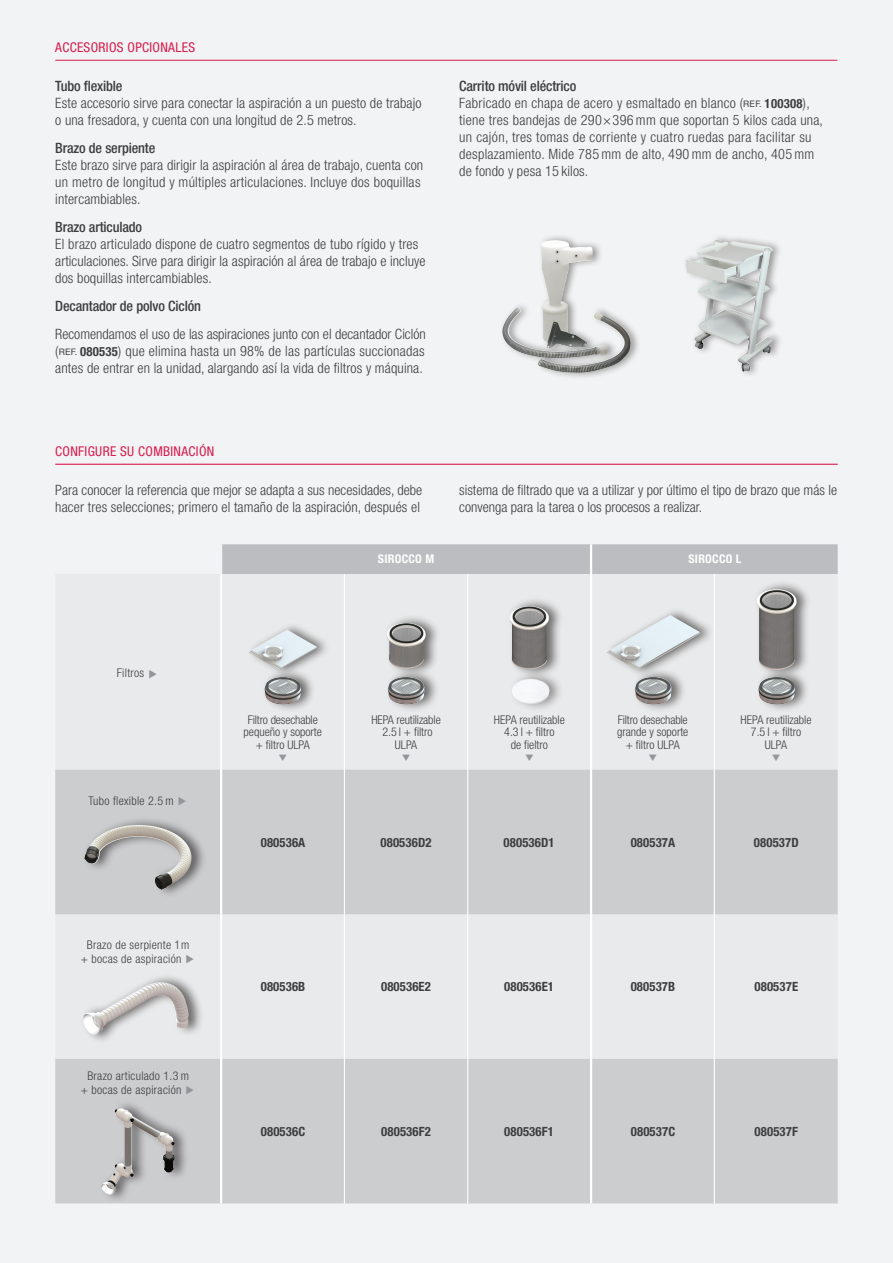
<style>
.page{position:relative;width:893px;height:1263px;background:#f2f3f4}
.page>*{position:absolute;margin:0;border:0;box-sizing:border-box;transform-origin:0 0}
.Tx_general{font:300 condensed 14.25px/17.1px "Helvetica Neue LT Std";letter-spacing:.01em;color:#3e3e3f}
.Tx_general-2{font:500 condensed 14.25px "Helvetica Neue LT Std";letter-spacing:-.01em;color:#3e3e3f}
.t1{font:condensed 13.5px "Helvetica Neue LT Std";letter-spacing:.025em;color:#d71c4e}
.Pie_imagen_y_referencia{font:700 condensed 12.75px "Helvetica Neue LT Std";letter-spacing:.01em;color:#3e3e3f}
.Pie_imagen_y_referencia-2{font:300 condensed 12px/12.8px "Helvetica Neue LT Std";color:#3e3e3f;text-align:center}
.Pie_imagen_y_referencia-3{font:300 condensed 12px "Helvetica Neue LT Std";letter-spacing:.025em;color:#3e3e3f}
.Pie_imagen_y_referencia-4{font:700 condensed 12px "Helvetica Neue LT Std";letter-spacing:.025em;color:#fff}
.s1{font-weight:400;font-stretch:normal;font-size:9px}
.s2{font-weight:700;font-size:12.75px}
</style>
<div class="page">
<div style="left:222px;top:544px;width:616px;height:30px;background:#bcbdc0"></div>
<svg style="left:55px;top:770px;width:783px;height:433px;fill:#cccdcf"></svg>
<hr style="left:344px;top:574px;width:1px;height:196px;background:#fff">
<hr style="left:467px;top:574px;width:1px;height:196px;background:#fff">
<hr style="left:714px;top:574px;width:1px;height:196px;background:#fff">
<hr style="left:344px;top:770px;width:1px;height:144px;background:#fff">
<hr style="left:467px;top:770px;width:1px;height:144px;background:#fff">
<hr style="left:714px;top:770px;width:1px;height:144px;background:#fff">
<hr style="left:344px;top:914px;width:1px;height:145px;background:#fff">
<hr style="left:467px;top:914px;width:1px;height:145px;background:#fff">
<hr style="left:714px;top:914px;width:1px;height:145px;background:#fff">
<hr style="left:344px;top:1059px;width:1px;height:144px;background:#fff">
<hr style="left:467px;top:1059px;width:1px;height:144px;background:#fff">
<hr style="left:714px;top:1059px;width:1px;height:144px;background:#fff">
<hr style="left:220px;top:574px;width:2px;height:196px;background:#fff">
<hr style="left:220px;top:770px;width:2px;height:144px;background:#fff">
<hr style="left:220px;top:914px;width:2px;height:145px;background:#fff">
<hr style="left:220px;top:1059px;width:2px;height:144px;background:#fff">
<hr style="left:590px;top:574px;width:2px;height:196px;background:#fff">
<hr style="left:590px;top:770px;width:2px;height:144px;background:#fff">
<hr style="left:590px;top:914px;width:2px;height:145px;background:#fff">
<hr style="left:590px;top:1059px;width:2px;height:144px;background:#fff">
<hr style="left:590px;top:544px;width:2px;height:30px;background:#fff">
<hr style="left:55px;top:60px;width:782px;height:1px;background:#d71c4e">
<hr style="left:55px;top:464px;width:783px;height:1px;background:#d71c4e">
<div style="left:499px;top:233px;width:142px;height:147px;background:#231f20;opacity:.45"></div>
<img style="left:541px;top:240px;width:46px;height:108px">
<div style="left:683px;top:233px;width:101px;height:145px;background:#231f20;opacity:.45"></div>
<img style="left:685px;top:240px;width:89px;height:131px">
<div style="left:99px;top:1100px;width:91px;height:103px;background:#231f20;opacity:.65"></div>
<svg style="left:115px;top:1108px;width:6px;height:11px"></svg>
<div style="left:82px;top:816px;width:125px;height:82px;background:#231f20;opacity:.65"></div>
<img style="left:97px;top:825px;width:41px;height:13px">
<div style="left:81px;top:973px;width:123px;height:71px;background:#231f20;opacity:.65"></div>
<img style="left:142px;top:982px;width:20px;height:6px">
<div style="left:262px;top:668px;width:54px;height:45px;background:#231f20;opacity:.65"></div>
<img style="left:264px;top:678px;width:18px;height:19px">
<div style="left:385px;top:668px;width:54px;height:45px;background:#231f20;opacity:.65"></div>
<img style="left:388px;top:678px;width:18px;height:20px">
<div style="left:509px;top:670px;width:55px;height:43px;background:#231f20;opacity:.45"></div>
<svg style="left:519px;top:679px;width:9px;height:2px"></svg>
<div style="left:632px;top:668px;width:54px;height:45px;background:#231f20;opacity:.65"></div>
<img style="left:635px;top:678px;width:18px;height:20px">
<div style="left:756px;top:668px;width:54px;height:45px;background:#231f20;opacity:.65"></div>
<img style="left:758px;top:679px;width:18px;height:19px">
<div style="left:507px;top:597px;width:57px;height:81px;background:#231f20;opacity:.65"></div>
<img style="left:510px;top:606px;width:19px;height:8px">
<div style="left:384px;top:614px;width:56px;height:64px;background:#231f20;opacity:.65"></div>
<img style="left:392px;top:623px;width:14px;height:4px">
<div style="left:754px;top:580px;width:58px;height:99px;background:#231f20;opacity:.65"></div>
<img style="left:758px;top:589px;width:18px;height:7px">
<div style="left:247px;top:621px;width:84px;height:57px;background:#231f20;opacity:.65"></div>
<img style="left:272px;top:630px;width:15px;height:8px">
<div style="left:605px;top:607px;width:110px;height:71px;background:#231f20;opacity:.65"></div>
<img style="left:654px;top:615px;width:16px;height:9px">
<svg style="left:179px;top:797px;width:7px;height:8px"></svg>
<svg style="left:186px;top:955px;width:8px;height:8px"></svg>
<svg style="left:186px;top:1086px;width:8px;height:8px"></svg>
<p class="t1" style="left:55px;top:40px;width:141px">ACCESORIOS OPCIONALES</p>
<p class="Tx_general-2" style="left:55px;top:77px;width:69px">Tubo flexible</p>
<p class="Tx_general" style="left:55px;top:94px;width:368px">Este accesorio sirve para conectar la aspiración a un puesto de trabajo o una fresadora, y cuenta con una longitud de 2.5 metros.</p>
<p class="Tx_general-2" style="left:55px;top:139px;width:102px">Brazo de serpiente</p>
<p class="Tx_general" style="left:55px;top:156px;width:369px">Este brazo sirve para dirigir la aspiración al área de trabajo, cuenta con un metro de longitud y múltiples articulaciones. Incluye dos boquillas intercambiables.</p>
<p class="Tx_general-2" style="left:55px;top:218px;width:88px">Brazo articulado</p>
<p class="Tx_general" style="left:55px;top:235px;width:372px">El brazo articulado dispone de cuatro segmentos de tubo rígido y tres articulaciones. Sirve para dirigir la aspiración al área de trabajo e incluye dos boquillas intercambiables.</p>
<p class="Tx_general-2" style="left:55px;top:297px;width:147px">Decantador de polvo Ciclón</p>
<p class="Tx_general" style="left:55px;top:325px;width:372px;text-align:justify">Recomendamos el uso de las aspiraciones junto con el decantador Ciclón (<span class="s1">REF.</span> <span class="s2">080535</span>) que elimina hasta un 98% de las partículas succionadas antes de entrar en la unidad, alargando así la vida de filtros y máquina.</p>
<p class="t1" style="left:55px;top:444px;width:161px">CONFIGURE SU COMBINACIÓN</p>
<p class="Tx_general" style="left:55px;top:481px;width:368px">Para conocer la referencia que mejor se adapta a sus necesidades, debe hacer tres selecciones; primero el tamaño de la aspiración, después el</p>
<p class="Tx_general-2" style="left:459px;top:77px;width:119px">Carrito móvil eléctrico</p>
<p class="Tx_general" style="left:459px;top:94px;width:365px">Fabricado en chapa de acero y esmaltado en blanco (<span class="s1">REF.</span> <span class="s2">100308</span>), tiene tres bandejas de 290×396mm que soportan 5 kilos cada una, un cajón, tres tomas de corriente y cuatro ruedas para facilitar su desplazamiento. Mide 785mm de alto, 490mm de ancho, 405mm de fondo y pesa 15 kilos.</p>
<p class="Tx_general" style="left:459px;top:481px;width:379px">sistema de filtrado que va a utilizar y por último el tipo de brazo que más le convenga para la tarea o los procesos a realizar.</p>
<p class="Pie_imagen_y_referencia-3" style="left:117px;top:666px;width:29px">Filtros</p>
<p class="Pie_imagen_y_referencia-3" style="left:89px;top:793px;width:87px">Tubo flexible 2.5 m</p>
<p class="Pie_imagen_y_referencia-3" style="left:87px;top:938px;width:104px">Brazo de serpiente 1m</p>
<p class="Pie_imagen_y_referencia-3" style="left:81px;top:951px;width:102px">+ bocas de aspiración</p>
<p class="Pie_imagen_y_referencia-3" style="left:87px;top:1069px;width:103px">Brazo articulado 1.3 m</p>
<p class="Pie_imagen_y_referencia-3" style="left:81px;top:1082px;width:102px">+ bocas de aspiración</p>
<p class="Pie_imagen_y_referencia-4" style="left:378px;top:552px;width:58px">SIROCCO M</p>
<p class="Pie_imagen_y_referencia-4" style="left:688px;top:552px;width:55px">SIROCCO L</p>
<p class="Pie_imagen_y_referencia-2" style="left:244px;top:713px;width:80px">Filtro desechable pequeño y soporte</p>
<p class="Pie_imagen_y_referencia-2" style="left:256px;top:738px;width:56px">+ filtro ULPA</p>
<p class="Pie_imagen_y_referencia-2" style="left:371px;top:713px;width:71px">HEPA reutilizable<br>2.5 l + filtro</p>
<p class="Pie_imagen_y_referencia-2" style="left:395px;top:738px;width:24px">ULPA</p>
<p class="Pie_imagen_y_referencia-2" style="left:494px;top:713px;width:73px">HEPA reutilizable<br>4.3 l + filtro</p>
<p class="Pie_imagen_y_referencia-2" style="left:511px;top:738px;width:39px">de fieltro</p>
<p class="Pie_imagen_y_referencia-2" style="left:617px;top:713px;width:73px;text-align:left">Filtro desechable grande y soporte</p>
<p class="Pie_imagen_y_referencia-2" style="left:626px;top:738px;width:56px">+ filtro ULPA</p>
<p class="Pie_imagen_y_referencia-2" style="left:740px;top:713px;width:73px">HEPA reutilizable<br>7.5 l + filtro<br>ULPA</p>
<p class="Pie_imagen_y_referencia" style="left:261px;top:834px;width:46px">080536A</p>
<p class="Pie_imagen_y_referencia" style="left:381px;top:834px;width:53px">080536D2</p>
<p class="Pie_imagen_y_referencia" style="left:504px;top:834px;width:53px">080536D1</p>
<p class="Pie_imagen_y_referencia" style="left:631px;top:834px;width:46px">080537A</p>
<p class="Pie_imagen_y_referencia" style="left:754px;top:834px;width:46px">080537D</p>
<p class="Pie_imagen_y_referencia" style="left:261px;top:979px;width:46px">080536B</p>
<p class="Pie_imagen_y_referencia" style="left:381px;top:979px;width:51px">080536E2</p>
<p class="Pie_imagen_y_referencia" style="left:504px;top:979px;width:51px">080536E1</p>
<p class="Pie_imagen_y_referencia" style="left:631px;top:979px;width:46px">080537B</p>
<p class="Pie_imagen_y_referencia" style="left:754px;top:979px;width:45px">080537E</p>
<p class="Pie_imagen_y_referencia" style="left:261px;top:1123px;width:46px">080536C</p>
<p class="Pie_imagen_y_referencia" style="left:381px;top:1123px;width:51px">080536F2</p>
<p class="Pie_imagen_y_referencia" style="left:504px;top:1123px;width:51px">080536F1</p>
<p class="Pie_imagen_y_referencia" style="left:631px;top:1123px;width:46px">080537C</p>
<p class="Pie_imagen_y_referencia" style="left:755px;top:1123px;width:45px">080537F</p>
</div>
